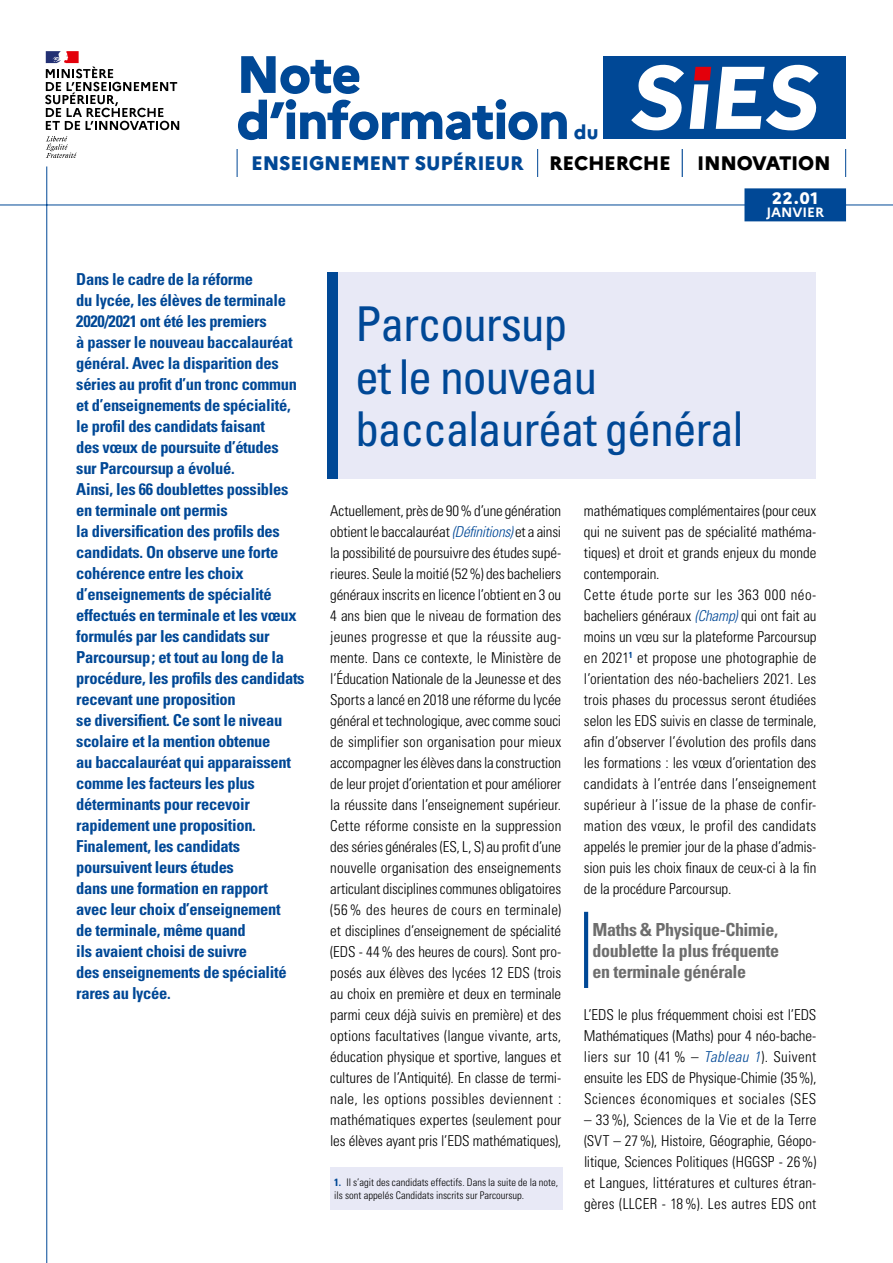
<style>
.page{position:relative;width:893px;height:1263px;background:#fff}
.page>*{position:absolute;margin:0;border:0;box-sizing:border-box;transform-origin:0 0}
.t1{font:800 52.5px/46px "Marianne";letter-spacing:-.035em;color:#004896}
.t2{font:condensed 48px/52.5px "Univers LT Std";letter-spacing:-.025em;color:#004896}
.t3{font:800 19.5px "Marianne";letter-spacing:-.01em;color:#004896}
.t4{font:800 19.5px "Marianne";letter-spacing:-.02em;color:#000}
.t5{font:700 condensed 18px/21px "Univers LT Std";letter-spacing:-.02em;color:#6e6e6e;text-align:justify}
.t6{font:700 condensed 16.5px/21px "Univers LT Std";letter-spacing:-.02em;color:#004896}
.t7{font:800 16.5px "Marianne";color:#fff}
.t8{font:300 condensed 15px/21px "Univers LT Std";color:#000;text-align:justify}
.t9{font:700 13.5px "Marianne";letter-spacing:-.005em;color:#fff}
.t10{font:300 condensed 10.5px/12.6px "Univers";color:#000}
.s1{font-style:italic;color:#004896}
.s2{font-weight:700;color:#004896}
</style>
<div class="page">
<hr style="left:46px;top:166px;width:1px;height:1097px;background:#004896">
<hr style="left:0;top:205px;width:893px;height:1px;background:#004896">
<svg style="left:584px;top:912px;width:4px;height:76px"></svg>
<div style="left:332px;top:272px;width:484px;height:206px;background:#e8e9f6"></div>
<div style="left:327px;top:272px;width:10px;height:206px;background:#004896"></div>
<div style="left:330px;top:1167px;width:232px;height:42px;background:#e8e9f6"></div>
<svg style="left:46px;top:136px;width:31px;height:22px"></svg>
<svg style="left:45px;top:51px;width:134px;height:79px"></svg>
<div style="left:604px;top:56px;width:242px;height:83px;background:#004896"></div>
<div style="left:744px;top:188px;width:102px;height:33px;background:#004896"></div>
<svg style="left:631px;top:64px;width:53px;height:66px"></svg>
<svg style="left:690px;top:64px;width:129px;height:66px"></svg>
<h1 class="t1" style="left:236px;top:51px;width:335px">Note d’information</h1>
<h3 class="t3" style="left:574px;top:120px;width:26px">du</h3>
<h3 class="t3" style="left:251px;top:151px;width:274px">ENSEIGNEMENT SUPÉRIEUR</h3>
<h3 class="t4" style="left:549px;top:151px;width:123px">RECHERCHE</h3>
<h3 class="t4" style="left:697px;top:151px;width:135px">INNOVATION</h3>
<p class="t6" style="left:76px;top:269px;width:230px">Dans le cadre de la réforme<br>du lycée, les élèves de terminale<br>2020/2021 ont été les premiers<br>à passer le nouveau baccalauréat général. Avec la disparition des séries au profit d’un tronc commun et d’enseignements de spécialité, le profil des candidats faisant<br>des vœux de poursuite d’études<br>sur Parcoursup a évolué.<br>Ainsi, les 66 doublettes possibles en terminale ont permis<br>la diversification des profils des candidats. On observe une forte cohérence entre les choix d’enseignements de spécialité effectués en terminale et les vœux formulés par les candidats sur<br>Parcoursup; et tout au long de la procédure, les profils des candidats recevant une proposition<br>se diversifient. Ce sont le niveau scolaire et la mention obtenue<br>au baccalauréat qui apparaissent comme les facteurs les plus déterminants pour recevoir rapidement une proposition.<br>Finalement, les candidats poursuivent leurs études<br>dans une formation en rapport<br>avec leur choix d’enseignement<br>de terminale, même quand<br>ils avaient choisi de suivre<br>des enseignements de spécialité rares au lycée.</p>
<p class="t7" style="left:772px;top:188px;width:47px">22.01</p>
<p class="t9" style="left:766px;top:204px;width:59px">JANVIER</p>
<h2 class="t2" style="left:355px;top:297px;width:390px">Parcoursup<br>et le nouveau baccalauréat général</h2>
<p class="t8" style="left:330px;top:500px;width:233px">Actuellement, près de 90% d’une génération obtient le baccalauréat <span class="s1">(Définitions)</span> et a ainsi la possibilité de poursuivre des études supé&shy;rieures. Seule la moitié (52%) des bacheliers généraux inscrits en licence l’obtient en 3 ou 4 ans bien que le niveau de formation des jeunes progresse et que la réussite aug&shy;mente. Dans ce contexte, le Ministère de l’Éducation Nationale de la Jeunesse et des Sports a lancé en 2018 une réforme du lycée général et technologique, avec comme souci de simplifier son organisation pour mieux accompagner les élèves dans la construction de leur projet d’orientation et pour améliorer la réussite dans l’enseignement supérieur.<br>Cette réforme consiste en la suppression des séries générales (ES, L, S) au profit d’une nouvelle organisation des enseignements articulant disciplines communes obligatoires (56% des heures de cours en terminale) et disciplines d’enseignement de spécialité (EDS - 44% des heures de cours). Sont pro&shy;posés aux élèves des lycées 12 EDS (trois au choix en première et deux en terminale parmi ceux déjà suivis en première) et des options facultatives (langue vivante, arts, éducation physique et sportive, langues et cultures de l’Antiquité). En classe de termi&shy;nale, les options possibles deviennent : mathématiques expertes (seulement pour les élèves ayant pris l’EDS mathématiques),</p>
<p class="t8" style="left:584px;top:500px;width:234px;text-align:left">mathématiques complémentaires (pour ceux qui ne suivent pas de spécialité mathéma&shy;tiques) et droit et grands enjeux du monde contemporain.<br>Cette étude porte sur les 363 000 néo&shy;bacheliers généraux <span class="s1">(Champ)</span> qui ont fait au moins un vœu sur la plateforme Parcoursup en 2021<sup>1</sup> et propose une photographie de l’orientation des néo-bacheliers 2021. Les trois phases du processus seront étudiées selon les EDS suivis en classe de terminale, afin d’observer l’évolution des profils dans les formations : les vœux d’orientation des candidats à l’entrée dans l’enseignement supérieur à l’issue de la phase de confir&shy;mation des vœux, le profil des candidats appelés le premier jour de la phase d’admis&shy;sion puis les choix finaux de ceux-ci à la fin de la procédure Parcoursup.</p>
<p class="t5" style="left:592px;top:919px;width:188px">Maths &amp; Physique-Chimie, doublette la plus fréquente en terminale générale</p>
<p class="t8" style="left:584px;top:1004px;width:234px">L’EDS le plus fréquemment choisi est l’EDS Mathématiques (Maths) pour 4 néo-bache&shy;liers sur 10 (41 % – <span class="s1">Tableau 1</span>). Suivent ensuite les EDS de Physique-Chimie (35%), Sciences économiques et sociales (SES</p>
<p class="t8" style="left:584px;top:1109px;width:234px">– 33%), Sciences de la Vie et de la Terre (SVT – 27%), Histoire, Géographie, Géopo&shy;litique, Sciences Politiques (HGGSP - 26%) et Langues, littératures et cultures étran&shy;gères (LLCER - 18%). Les autres EDS ont</p>
<p class="t10" style="left:334px;top:1176px;width:226px"><span class="s2">1.</span> Il s’agit des candidats effectifs. Dans la suite de la note, ils sont appelés Candidats inscrits sur Parcoursup.</p>
</div>
